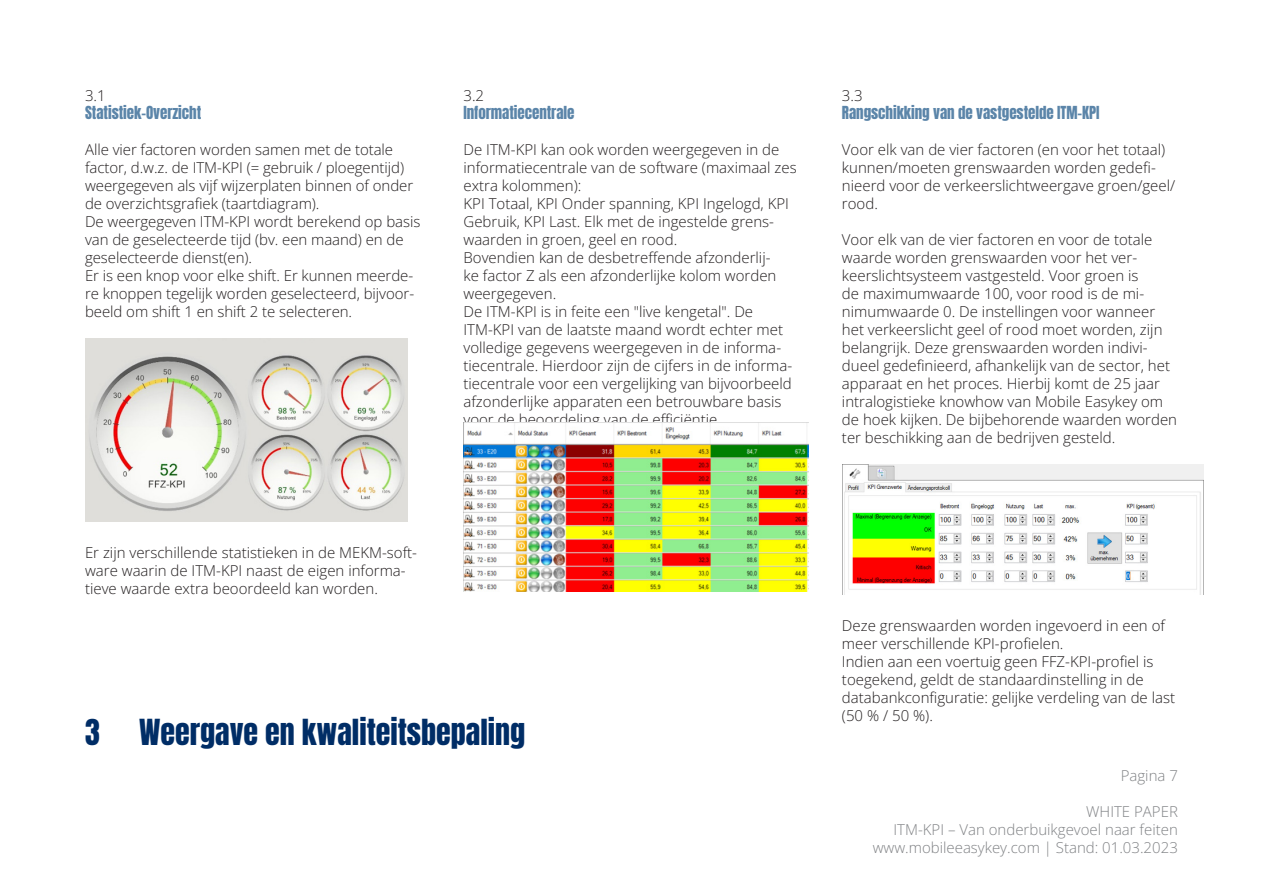
<style>
.page{position:relative;width:1263px;height:893px;background:#fff}
.page>*{position:absolute;margin:0;border:0;box-sizing:border-box;transform-origin:0 0}
.t1{font:30px "Anton";color:#002d66}
.MEK_Copy{font:15px/18px "Open Sans";color:#231f20}
.t2{font:15px/18px "Open Sans";color:#808285;text-align:right}
.t3{font:15px "Anton";letter-spacing:-.005em;color:#5b85a9}
</style>
<div class="page">
<img style="left:85px;top:338px;width:323px;height:183px">
<img style="left:842px;top:464px;width:362px;height:131px">
<img style="left:464px;top:423px;width:344px;height:169px">
<p class="MEK_Copy" style="left:85px;top:86px;width:22px">3.1</p>
<p class="t3" style="left:85px;top:105px;width:118px">Statistiek-Overzicht</p>
<p class="MEK_Copy" style="left:85px;top:140px;width:330px">Alle vier factoren worden samen met de totale factor, d.w.z. de ITM-KPI (= gebruik / ploegentijd) weergegeven als vijf wijzerplaten binnen of onder de overzichtsgrafiek (taartdiagram).</p>
<p class="MEK_Copy" style="left:85px;top:212px;width:337px">De weergegeven ITM-KPI wordt berekend op basis van de geselecteerde tijd (bv. een maand) en de geselecteerde dienst(en).</p>
<p class="MEK_Copy" style="left:85px;top:266px;width:331px;text-align:justify">Er is een knop voor elke shift. Er kunnen meerde&shy;re knoppen tegelijk worden geselecteerd, bijvoor&shy;beeld om shift 1 en shift 2 te selecteren.</p>
<p class="MEK_Copy" style="left:463px;top:86px;width:22px">3.2</p>
<p class="t3" style="left:463px;top:105px;width:113px">Informatiecentrale</p>
<p class="MEK_Copy" style="left:463px;top:140px;width:335px">De ITM-KPI kan ook worden weergegeven in de informatiecentrale van de software (maximaal zes extra kolommen):</p>
<p class="MEK_Copy" style="left:463px;top:194px;width:327px">KPI Totaal, KPI Onder spanning, KPI Ingelogd, KPI<br>Gebruik, KPI Last. Elk met de ingestelde grens&shy;waarden in groen, geel en rood.</p>
<p class="MEK_Copy" style="left:463px;top:248px;width:314px">Bovendien kan de desbetreffende afzonderlij&shy;ke factor Z als een afzonderlijke kolom worden weergegeven.</p>
<p class="MEK_Copy" style="left:463px;top:302px;width:330px">De ITM-KPI is in feite een "live kengetal". De ITM-KPI van de laatste maand wordt echter met volledige gegevens weergegeven in de informa&shy;tiecentrale. Hierdoor zijn de cijfers in de informa&shy;tiecentrale voor een vergelijking van bijvoorbeeld afzonderlijke apparaten een betrouwbare basis voor de beoordeling van de efficiëntie.</p>
<p class="MEK_Copy" style="left:85px;top:543px;width:334px">Er zijn verschillende statistieken in de MEKM-soft&shy;ware waarin de ITM-KPI naast de eigen informa&shy;tieve waarde extra beoordeeld kan worden.</p>
<p class="t1" style="left:85px;top:717px;width:16px">3</p>
<p class="t1" style="left:139px;top:717px;width:388px">Weergave en kwaliteitsbepaling</p>
<p class="MEK_Copy" style="left:842px;top:86px;width:22px">3.3</p>
<p class="t3" style="left:842px;top:105px;width:259px">Rangschikking van de vastgestelde ITM-KPI</p>
<p class="MEK_Copy" style="left:842px;top:140px;width:335px">Voor elk van de vier factoren (en voor het totaal) kunnen/moeten grenswaarden worden gedefi&shy;nieerd voor de verkeerslichtweergave groen/geel/ rood.</p>
<p class="MEK_Copy" style="left:842px;top:230px;width:337px">Voor elk van de vier factoren en voor de totale waarde worden grenswaarden voor het ver&shy;keerslichtsysteem vastgesteld. Voor groen is<br>de maximumwaarde 100, voor rood is de mi&shy;nimumwaarde 0. De instellingen voor wanneer het verkeerslicht geel of rood moet worden, zijn belangrijk. Deze grenswaarden worden indivi&shy;dueel gedefinieerd, afhankelijk van de sector, het apparaat en het proces. Hierbij komt de 25 jaar intralogistieke knowhow van Mobile Easykey om de hoek kijken. De bijbehorende waarden worden ter beschikking aan de bedrijven gesteld.</p>
<p class="MEK_Copy" style="left:842px;top:616px;width:324px">Deze grenswaarden worden ingevoerd in een of meer verschillende KPI-profielen.</p>
<p class="MEK_Copy" style="left:842px;top:652px;width:335px">Indien aan een voertuig geen FFZ-KPI-profiel is toegekend, geldt de standaardinstelling in de databankconfiguratie: gelijke verdeling van de last (50 % / 50 %).</p>
<p class="t2" style="left:1121px;top:766px;width:59px">Pagina 7</p>
<p class="t2" style="left:873px;top:802px;width:307px">WHITE PAPER<br>ITM-KPI – Van onderbuikgevoel naar feiten www.mobileeasykey.com | Stand: 01.03.2023</p>
</div>
